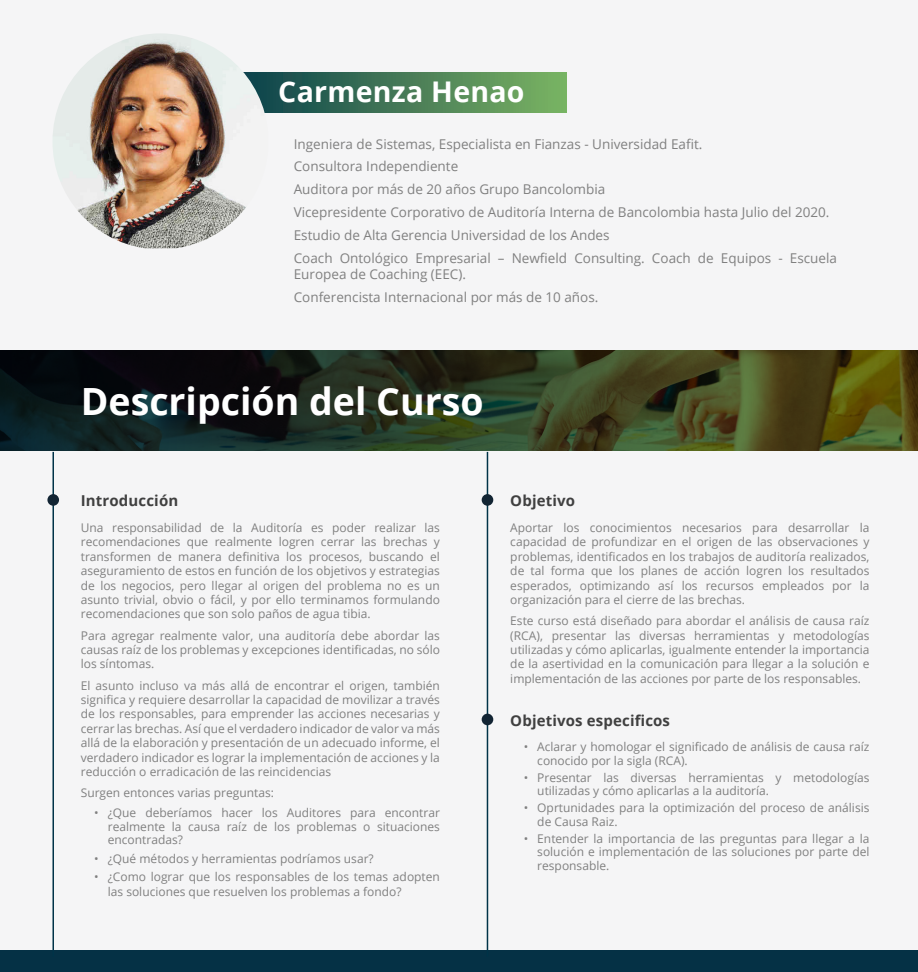
<style>
.page{position:relative;width:918px;height:972px;background:#f5f5f6}
.page>*{position:absolute;margin:0;border:0;box-sizing:border-box;transform-origin:0 0}
.titulo{font:700 37.5px "Open Sans";color:#fff}
.Subtítulos{font:700 28.5px "Open Sans";letter-spacing:.01em;color:#fff}
.Subtítulos-2{font:700 15px "Open Sans";letter-spacing:.01em;color:#404040}
.cuerpo{font:13.5px/16.2px "Open Sans";color:#808080}
.cuerpo-2{font:12px/14.4px "Open Sans";color:#808080;text-align:justify}
</style>
<div class="page">
<div style="left:0;top:950px;width:918px;height:22px;background:#053145"></div>
<svg style="left:0;top:351px;width:918px;height:99px;background:#2b331d"></svg>
<hr style="left:52px;top:452px;width:2px;height:505px;background:#003348">
<hr style="left:487px;top:452px;width:1px;height:505px;background:#003348">
<div style="left:47px;top:494px;width:12px;height:12px;background:#122433;border-radius:50%"></div>
<div style="left:482px;top:714px;width:11px;height:11px;background:#122433;border-radius:50%"></div>
<div style="left:482px;top:494px;width:11px;height:12px;background:#122433;border-radius:50%"></div>
<svg style="left:268px;top:73px;width:298px;height:40px;background:#487e57"></svg>
<img style="left:53px;top:34px;width:215px;height:214px">
<p class="Subtítulos" style="left:278px;top:72px;width:248px">Carmenza Henao</p>
<p class="cuerpo" style="left:294px;top:135px;width:410px">Ingeniera de Sistemas, Especialista en Fianzas - Universidad Eafit.</p>
<p class="cuerpo" style="left:294px;top:158px;width:166px">Consultora Independiente</p>
<p class="cuerpo" style="left:294px;top:181px;width:313px">Auditora por más de 20 años Grupo Bancolombia</p>
<p class="cuerpo" style="left:294px;top:204px;width:537px">Vicepresidente Corporativo de Auditoría Interna de Bancolombia hasta Julio del 2020.</p>
<p class="cuerpo" style="left:294px;top:227px;width:317px">Estudio de Alta Gerencia Universidad de los Andes</p>
<p class="cuerpo" style="left:294px;top:250px;width:545px">Coach Ontológico Empresarial – Newfield Consulting. Coach de Equipos - Escuela<br>Europea de Coaching (EEC).</p>
<p class="cuerpo" style="left:294px;top:289px;width:306px">Conferencista Internacional por más de 10 años.</p>
<p class="titulo" style="left:81px;top:375px;width:404px">Descripción del Curso</p>
<p class="Subtítulos-2" style="left:81px;top:490px;width:99px">Introducción</p>
<p class="cuerpo-2" style="left:81px;top:520px;width:361px">Una responsabilidad de la Auditoría es poder realizar las recomendaciones que realmente logren cerrar las brechas y transformen de manera definitiva los procesos, buscando el aseguramiento de estos en función de los objetivos y estrategias de los negocios, pero llegar al origen del problema no es un asunto trivial, obvio o fácil, y por ello terminamos formulando recomendaciones que son solo paños de agua tibia.</p>
<p class="cuerpo-2" style="left:81px;top:628px;width:361px">Para agregar realmente valor, una auditoría debe abordar las causas raíz de los problemas y excepciones identificadas, no sólo los síntomas.</p>
<p class="cuerpo-2" style="left:81px;top:678px;width:361px">El asunto incluso va más allá de encontrar el origen, también significa y requiere desarrollar la capacidad de movilizar a través de los responsables, para emprender las acciones necesarias y cerrar las brechas. Así que el verdadero indicador de valor va más allá de la elaboración y presentación de un adecuado informe, el verdadero indicador es lograr la implementación de acciones y la reducción o erradicación de las reincidencias</p>
<p class="cuerpo-2" style="left:81px;top:785px;width:195px">Surgen entonces varias preguntas:</p>
<p class="cuerpo-2" style="left:108px;top:806px;width:334px;line-height:13.5px;text-indent:-14px">• ¿Que deberíamos hacer los Auditores para encontrar realmente la causa raíz de los problemas o situaciones encontradas?</p>
<p class="cuerpo-2" style="left:94px;top:851px;width:281px">• ¿Qué métodos y herramientas podríamos usar?</p>
<p class="cuerpo-2" style="left:108px;top:869px;width:334px;line-height:15px;text-indent:-14px">• ¿Como lograr que los responsables de los temas adopten las soluciones que resuelven los problemas a fondo?</p>
<p class="Subtítulos-2" style="left:510px;top:490px;width:66px">Objetivo</p>
<p class="cuerpo-2" style="left:510px;top:520px;width:361px">Aportar los conocimientos necesarios para desarrollar la capacidad de profundizar en el origen de las observaciones y problemas, identificados en los trabajos de auditoría realizados, de tal forma que los planes de acción logren los resultados esperados, optimizando así los recursos empleados por la organización para el cierre de las brechas.</p>
<p class="cuerpo-2" style="left:510px;top:613px;width:361px">Este curso está diseñado para abordar el análisis de causa raíz (RCA), presentar las diversas herramientas y metodologías utilizadas y cómo aplicarlas, igualmente entender la importancia de la asertividad en la comunicación para llegar a la solución e implementación de las acciones por parte de los responsables.</p>
<p class="Subtítulos-2" style="left:510px;top:709px;width:161px">Objetivos especificos</p>
<p class="cuerpo-2" style="left:537px;top:740px;width:334px;line-height:13.5px;text-indent:-14px">• Aclarar y homologar el significado de análisis de causa raíz conocido por la sigla (RCA).</p>
<p class="cuerpo-2" style="left:537px;top:770px;width:334px;line-height:13.5px;text-indent:-14px">• Presentar las diversas herramientas y metodologías utilizadas y cómo aplicarlas a la auditoría.</p>
<p class="cuerpo-2" style="left:537px;top:801px;width:334px;line-height:13.5px;text-indent:-14px">• Oprtunidades para la optimización del proceso de análisis de Causa Raiz.</p>
<p class="cuerpo-2" style="left:537px;top:831px;width:334px;line-height:13.5px;text-indent:-14px">• Entender la importancia de las preguntas para llegar a la solución e implementación de las soluciones por parte del responsable.</p>
</div>
